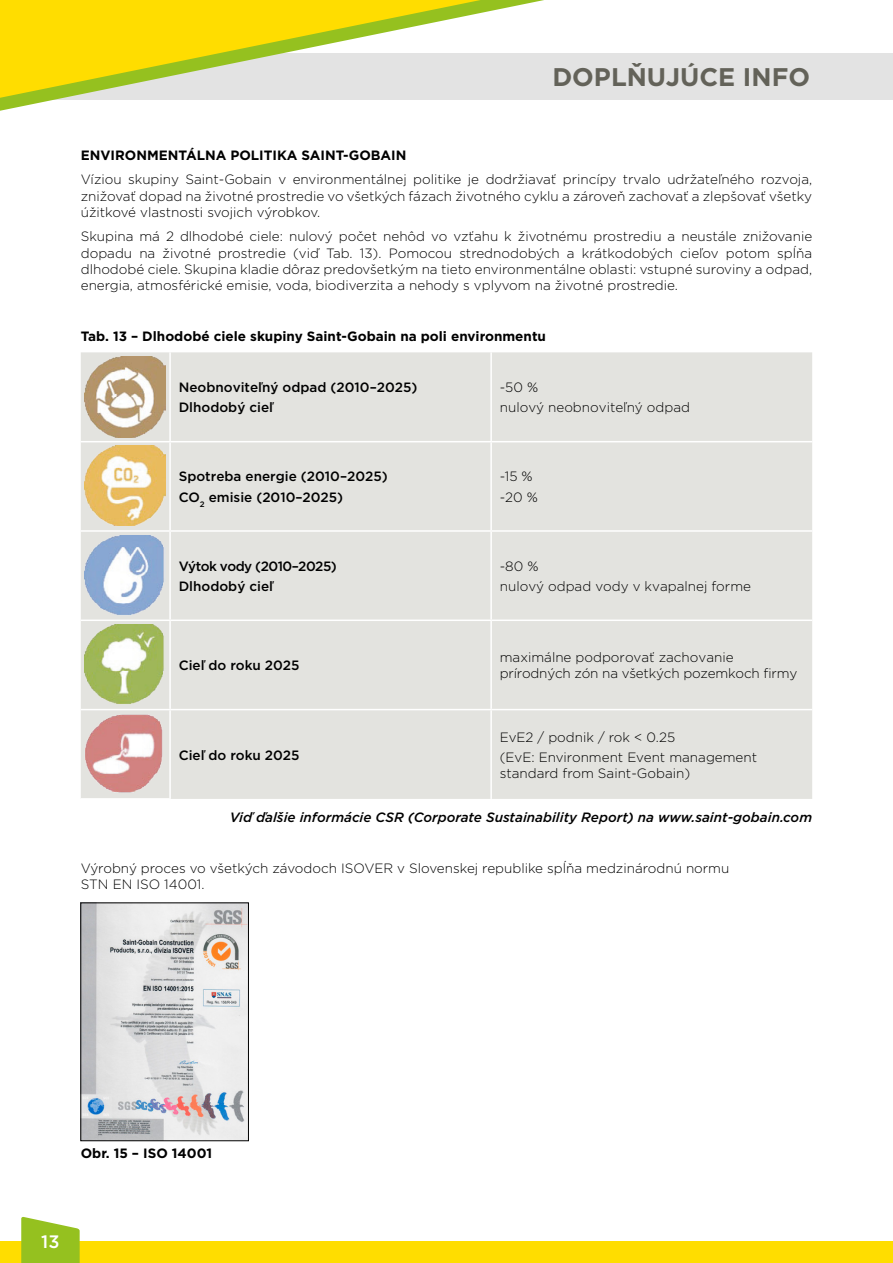
<style>
.page{position:relative;width:893px;height:1263px;background:#fff}
.page>*{position:absolute;margin:0;border:0;box-sizing:border-box;transform-origin:0 0}
.t1{font:700 25.5px "Gotham";color:#636259}
.t2{font:500 18px "Gotham";color:#fff}
.t3{font:300 13.5px/16.2px "Gotham";color:#000}
.t4{font:500 13.5px/20.7px "Gotham";color:#000}
.t5{font:700 13.5px "Gotham";color:#000}
.t6{font:italic 500 13.5px "Gotham";color:#000}
.t7{font:500 13.5px/20.7px "Gotham";letter-spacing:-.04em;color:#000}
</style>
<div class="page">
<div style="left:0;top:53px;width:893px;height:47px;background:#e3e3e3"></div>
<svg style="left:0;top:0;width:544px;height:111px"></svg>
<div style="left:0;top:1242px;width:893px;height:21px;background:#fd0"></div>
<svg style="left:21px;top:1217px;width:59px;height:46px;background:#a3c93b"></svg>
<div style="left:81px;top:352px;width:731px;height:447px;background:#e3e3df"></div>
<hr style="left:81px;top:798px;width:90px;height:2px;background:#fff">
<hr style="left:169px;top:352px;width:2px;height:89px;background:#fff">
<hr style="left:490px;top:352px;width:2px;height:89px;background:#fff">
<hr style="left:81px;top:441px;width:89px;height:1px;background:#fff">
<hr style="left:170px;top:441px;width:321px;height:1px;background:#fff">
<hr style="left:169px;top:442px;width:2px;height:88px;background:#fff">
<hr style="left:491px;top:441px;width:321px;height:1px;background:#fff">
<hr style="left:490px;top:442px;width:2px;height:88px;background:#fff">
<hr style="left:81px;top:530px;width:89px;height:2px;background:#fff">
<hr style="left:170px;top:530px;width:321px;height:2px;background:#fff">
<hr style="left:169px;top:532px;width:2px;height:87px;background:#fff">
<hr style="left:491px;top:530px;width:321px;height:2px;background:#fff">
<hr style="left:490px;top:532px;width:2px;height:87px;background:#fff">
<hr style="left:81px;top:619px;width:89px;height:2px;background:#fff">
<hr style="left:170px;top:619px;width:321px;height:2px;background:#fff">
<hr style="left:169px;top:621px;width:2px;height:88px;background:#fff">
<hr style="left:491px;top:619px;width:321px;height:2px;background:#fff">
<hr style="left:490px;top:621px;width:2px;height:88px;background:#fff">
<hr style="left:81px;top:709px;width:89px;height:1px;background:#fff">
<hr style="left:170px;top:709px;width:321px;height:1px;background:#fff">
<hr style="left:169px;top:710px;width:2px;height:88px;background:#fff">
<hr style="left:491px;top:709px;width:321px;height:1px;background:#fff">
<hr style="left:490px;top:710px;width:2px;height:89px;background:#fff">
<img style="left:85px;top:356px;width:80px;height:81px">
<img style="left:85px;top:446px;width:80px;height:79px">
<img style="left:85px;top:535px;width:80px;height:80px">
<img style="left:85px;top:624px;width:80px;height:81px">
<img style="left:85px;top:714px;width:80px;height:80px">
<img style="left:82px;top:904px;width:165px;height:235px">
<div style="left:80px;top:902px;width:169px;height:239px;border:1px solid #000"></div>
<h1 class="t1" style="left:552px;top:60px;width:259px">DOPLŇUJÚCE INFO</h1>
<p class="t5" style="left:81px;top:146px;width:327px">ENVIRONMENTÁLNA POLITIKA SAINT-GOBAIN</p>
<p class="t3" style="left:81px;top:171px;width:733px;text-align:justify">Víziou skupiny Saint-Gobain v environmentálnej politike je dodržiavať princípy trvalo udržateľného rozvoja, znižovať dopad na životné prostredie vo všetkých fázach životného cyklu a zároveň zachovať a zlepšovať všetky úžitkové vlastnosti svojich výrobkov.</p>
<p class="t3" style="left:81px;top:228px;width:733px;text-align:justify">Skupina má 2 dlhodobé ciele: nulový počet nehôd vo vzťahu k životnému prostrediu a neustále znižovanie dopadu na životné prostredie (viď Tab. 13). Pomocou strednodobých a krátkodobých cieľov potom spĺňa dlhodobé ciele. Skupina kladie dôraz predovšetkým na tieto environmentálne oblasti: vstupné suroviny a odpad, energia, atmosférické emisie, voda, biodiverzita a nehody s vplyvom na životné prostredie.</p>
<p class="t5" style="left:81px;top:327px;width:467px">Tab. 13 – Dlhodobé ciele skupiny Saint-Gobain na poli environmentu</p>
<p class="t4" style="left:179px;top:376px;width:240px">Neobnoviteľný odpad (2010–2025)<br>Dlhodobý cieľ</p>
<p class="t3" style="left:500px;top:376px;width:192px;line-height:20.7px">-50 %<br>nulový neobnoviteľný odpad</p>
<p class="t4" style="left:179px;top:466px;width:211px">Spotreba energie (2010–2025)<br>CO<sub>2</sub> emisie (2010–2025)</p>
<p class="t3" style="left:500px;top:466px;width:40px;line-height:20.7px">-15 % -20 %</p>
<p class="t7" style="left:179px;top:555px;width:160px">Výtok vody (2010–2025)<br>Dlhodobý cieľ</p>
<p class="t3" style="left:500px;top:555px;width:253px;line-height:20.7px">-80 %<br>nulový odpad vody v kvapalnej forme</p>
<p class="t4" style="left:179px;top:655px;width:122px">Cieľ do roku 2025</p>
<p class="t3" style="left:500px;top:649px;width:299px">maximálne podporovať zachovanie prírodných zón na všetkých pozemkoch firmy</p>
<p class="t4" style="left:179px;top:745px;width:122px">Cieľ do roku 2025</p>
<p class="t3" style="left:500px;top:726px;width:259px;line-height:20.7px">EvE2 / podnik / rok &lt; 0.25<br>(EvE: Environment Event management</p>
<p class="t3" style="left:500px;top:765px;width:192px">standard from Saint-Gobain)</p>
<p class="t6" style="left:230px;top:808px;width:584px">Viď ďalšie informácie CSR (Corporate Sustainability Report) na www.saint-gobain.com</p>
<p class="t3" style="left:81px;top:859px;width:650px">Výrobný proces vo všetkých závodoch ISOVER v Slovenskej republike spĺňa medzinárodnú normu<br>STN EN ISO 14001.</p>
<p class="t5" style="left:81px;top:1144px;width:133px">Obr. 15 – ISO 14001</p>
<h2 class="t2" style="left:41px;top:1229px;width:20px">13</h2>
</div>
